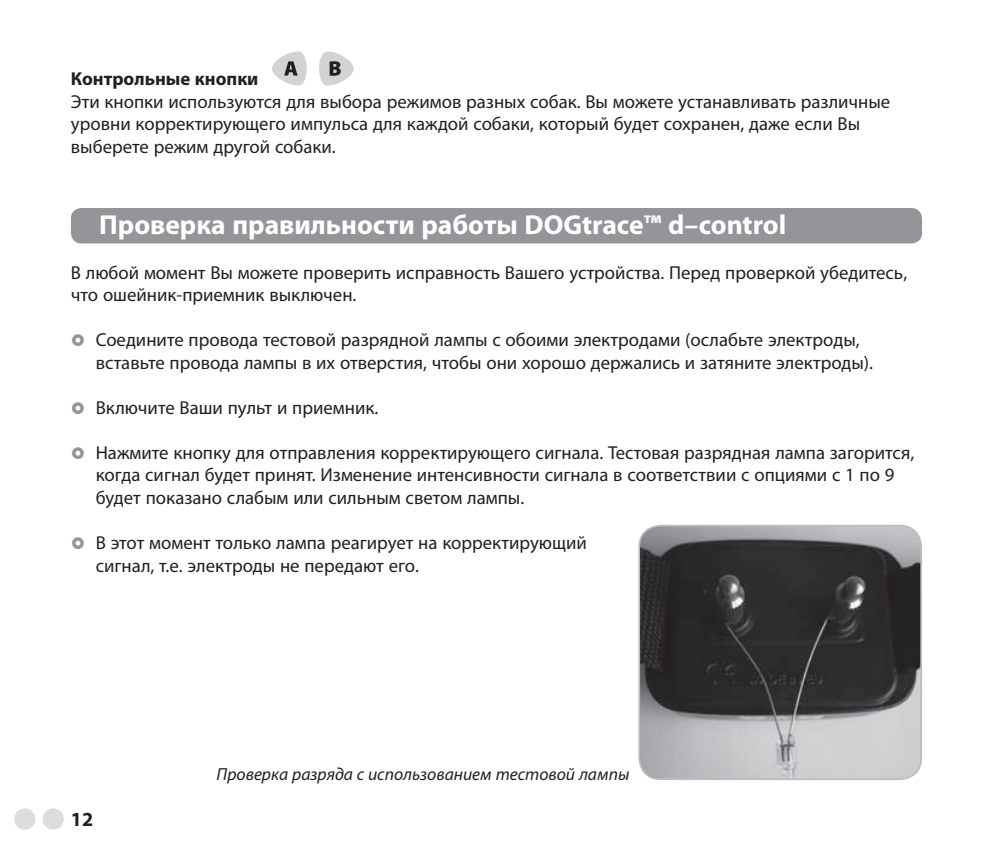
<style>
.page{position:relative;width:993px;height:851px;background:#fff}
.page>*{position:absolute;margin:0;border:0;box-sizing:border-box;transform-origin:0 0}
.t1{font:700 27.5px "Myriad Pro";color:#fff}
.t2{font:700 20px "Myriad Pro";color:#231f20}
.t3{font:18.75px/22.5px "Myriad Pro";color:#231f20}
.t4{font:700 18.75px "Myriad Pro";color:#231f20}
.t5{font:italic 17.5px "Myriad Pro";color:#231f20}
</style>
<div class="page">
<div style="left:71px;top:208px;width:850px;height:35px;background:#939598;border-radius:11px"></div>
<div style="left:14px;top:808px;width:21px;height:21px;background:#dcddde;border-radius:50%"></div>
<div style="left:43px;top:808px;width:21px;height:21px;background:#dcddde;border-radius:50%"></div>
<img style="left:639px;top:525px;width:281px;height:254px;border-radius:21px">
<div style="left:638px;top:524px;width:283px;height:256px;border:2px solid #bbbdc0;border-radius:21px"></div>
<svg style="left:272px;top:51px;width:34px;height:35px"></svg>
<svg style="left:319px;top:51px;width:34px;height:35px"></svg>
<p class="t4" style="left:71px;top:72px;width:189px">Контрольные кнопки</p>
<p class="t3" style="left:71px;top:92px;width:820px">Эти кнопки используются для выбора режимов разных собак. Вы можете устанавливать различные уровни корректирующего импульса для каждой собаки, который будет сохранен, даже если Вы выберете режим другой собаки.</p>
<h1 class="t1" style="left:99px;top:215px;width:688px">Проверка правильности работы DOGtrace™ d–control</h1>
<p class="t3" style="left:71px;top:263px;width:837px">В любой момент Вы можете проверить исправность Вашего устройства. Перед проверкой убедитесь, что ошейник-приемник выключен.</p>
<p class="t3" style="left:96px;top:331px;width:778px">Соедините провода тестовой разрядной лампы с обоими электродами (ослабьте электроды, вставьте провода лампы в их отверстия, чтобы они хорошо держались и затяните электроды).</p>
<p class="t3" style="left:96px;top:398px;width:284px">Включите Ваши пульт и приемник.</p>
<p class="t3" style="left:96px;top:443px;width:819px">Нажмите кнопку для отправления корректирующего сигнала. Тестовая разрядная лампа загорится, когда сигнал будет принят. Изменение интенсивности сигнала в соответствии с опциями с 1 по 9 будет показано слабым или сильным светом лампы.</p>
<p class="t3" style="left:96px;top:533px;width:492px">В этот момент только лампа реагирует на корректирующий сигнал, т.е. электроды не передают его.</p>
<p class="t2" style="left:71px;top:811px;width:24px">12</p>
<p class="t5" style="left:216px;top:767px;width:414px">Проверка разряда с использованием тестовой лампы</p>
</div>
